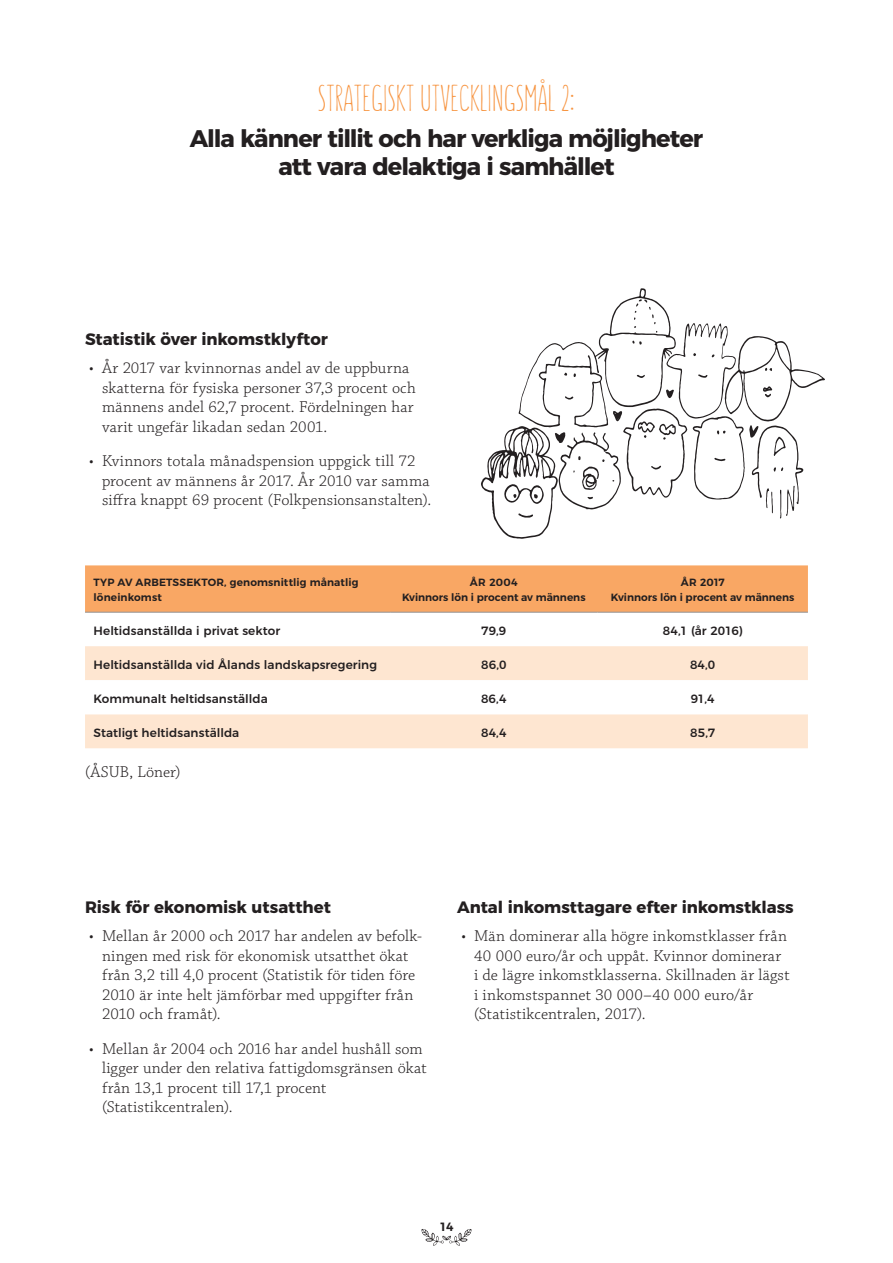
<style>
.page{position:relative;width:893px;height:1263px;background:#fff}
.page>*{position:absolute;margin:0;border:0;box-sizing:border-box;transform-origin:0 0}
.t1{font:37.5px "SUNN";color:#f79440}
.MELLIS_montserrat_b{font:700 24px/27.6px "Montserrat";letter-spacing:-.04em;color:#231f20;text-align:center}
.Brödtext{font:300 16.5px/19.5px "Chaparral Pro";letter-spacing:.005em;color:#231f20}
.MELLIS_montserrat_b-2{font:700 16.5px "Montserrat";letter-spacing:-.005em;color:#231f20}
.Brödtext-2{font:500 12px "Montserrat";letter-spacing:.005em;color:#231f20}
.t2{font:600 12px "Montserrat";color:#231f20}
.Brödtext-3{font:600 10.5px/15px "Montserrat";letter-spacing:.005em;color:#231f20;text-align:center}
</style>
<div class="page">
<svg style="left:421px;top:1229px;width:51px;height:17px"></svg>
<div style="left:85px;top:565px;width:723px;height:47px;background:#f9a764"></div>
<div style="left:85px;top:646px;width:723px;height:102px;background:#fee6d1"></div>
<svg style="left:85px;top:680px;width:723px;height:34px"></svg>
<hr style="left:85px;top:612px;width:305px;height:1px;background:#939598">
<hr style="left:390px;top:612px;width:207px;height:1px;background:#939598">
<hr style="left:597px;top:612px;width:211px;height:1px;background:#939598">
<svg style="left:481px;top:288px;width:344px;height:251px"></svg>
<p class="t1" style="left:318px;top:78px;width:259px">STRATEGISKT UTVECKLINGSMÅL 2:</p>
<p class="MELLIS_montserrat_b" style="left:190px;top:126px;width:515px">Alla känner tillit och har verkliga möjligheter att vara delaktiga i samhället</p>
<p class="MELLIS_montserrat_b-2" style="left:85px;top:329px;width:244px">Statistik över inkomstklyftor</p>
<p class="Brödtext" style="left:102px;top:359px;width:315px;text-indent:-13px">• År 2017 var kvinnornas andel av de uppburna skatterna för fysiska personer 37,3 procent och männens andel 62,7 procent. Fördelningen har varit ungefär likadan sedan 2001.</p>
<p class="Brödtext" style="left:102px;top:452px;width:331px;text-indent:-13px">• Kvinnors totala månadspension uppgick till 72 procent av männens år 2017. År 2010 var samma siffra knappt 69 procent (Folkpensionsanstalten).</p>
<p class="Brödtext-3" style="left:94px;top:575px;width:267px;text-align:left">TYP AV ARBETSSEKTOR, genomsnittlig månatlig löneinkomst</p>
<p class="Brödtext-3" style="left:402px;top:575px;width:185px">ÅR 2004<br>Kvinnors lön i procent av männens</p>
<p class="Brödtext-3" style="left:611px;top:575px;width:185px">ÅR 2017<br>Kvinnors lön i procent av männens</p>
<p class="Brödtext-2" style="left:94px;top:623px;width:188px">Heltidsanställda i privat sektor</p>
<p class="Brödtext-2" style="left:481px;top:623px;width:27px">79,9</p>
<p class="Brödtext-2" style="left:663px;top:623px;width:81px">84,1 (år 2016)</p>
<p class="Brödtext-2" style="left:94px;top:657px;width:285px">Heltidsanställda vid Ålands landskapsregering</p>
<p class="Brödtext-2" style="left:481px;top:657px;width:27px">86,0</p>
<p class="Brödtext-2" style="left:690px;top:657px;width:27px">84,0</p>
<p class="Brödtext-2" style="left:94px;top:691px;width:176px">Kommunalt heltidsanställda</p>
<p class="Brödtext-2" style="left:481px;top:691px;width:27px">86,4</p>
<p class="Brödtext-2" style="left:691px;top:691px;width:25px">91,4</p>
<p class="Brödtext-2" style="left:94px;top:725px;width:147px">Statligt heltidsanställda</p>
<p class="Brödtext-2" style="left:481px;top:725px;width:27px">84,4</p>
<p class="Brödtext-2" style="left:690px;top:725px;width:26px">85,7</p>
<p class="Brödtext" style="left:85px;top:762px;width:97px">(ÅSUB, Löner)</p>
<p class="MELLIS_montserrat_b-2" style="left:85px;top:897px;width:247px">Risk för ekonomisk utsatthet</p>
<p class="Brödtext" style="left:102px;top:927px;width:321px;text-indent:-13px">• Mellan år 2000 och 2017 har andelen av befolk&shy;ningen med risk för ekonomisk utsatthet ökat från 3,2 till 4,0 procent (Statistik för tiden före 2010 är inte helt jämförbar med uppgifter från 2010 och framåt).</p>
<p class="Brödtext" style="left:102px;top:1039px;width:326px;text-indent:-13px">• Mellan år 2004 och 2016 har andel hushåll som ligger under den relativa fattigdomsgränsen ökat från 13,1 procent till 17,1 procent (Statistikcentralen).</p>
<p class="MELLIS_montserrat_b-2" style="left:457px;top:897px;width:338px">Antal inkomsttagare efter inkomstklass</p>
<p class="Brödtext" style="left:474px;top:927px;width:317px;text-indent:-13px">• Män dominerar alla högre inkomstklasser från 40 000 euro/år och uppåt. Kvinnor dominerar<br>i de lägre inkomstklasserna. Skillnaden är lägst i inkomstspannet 30 000–40 000 euro/år (Statistikcentralen, 2017).</p>
<p class="t2" style="left:439px;top:1219px;width:16px">14</p>
</div>
